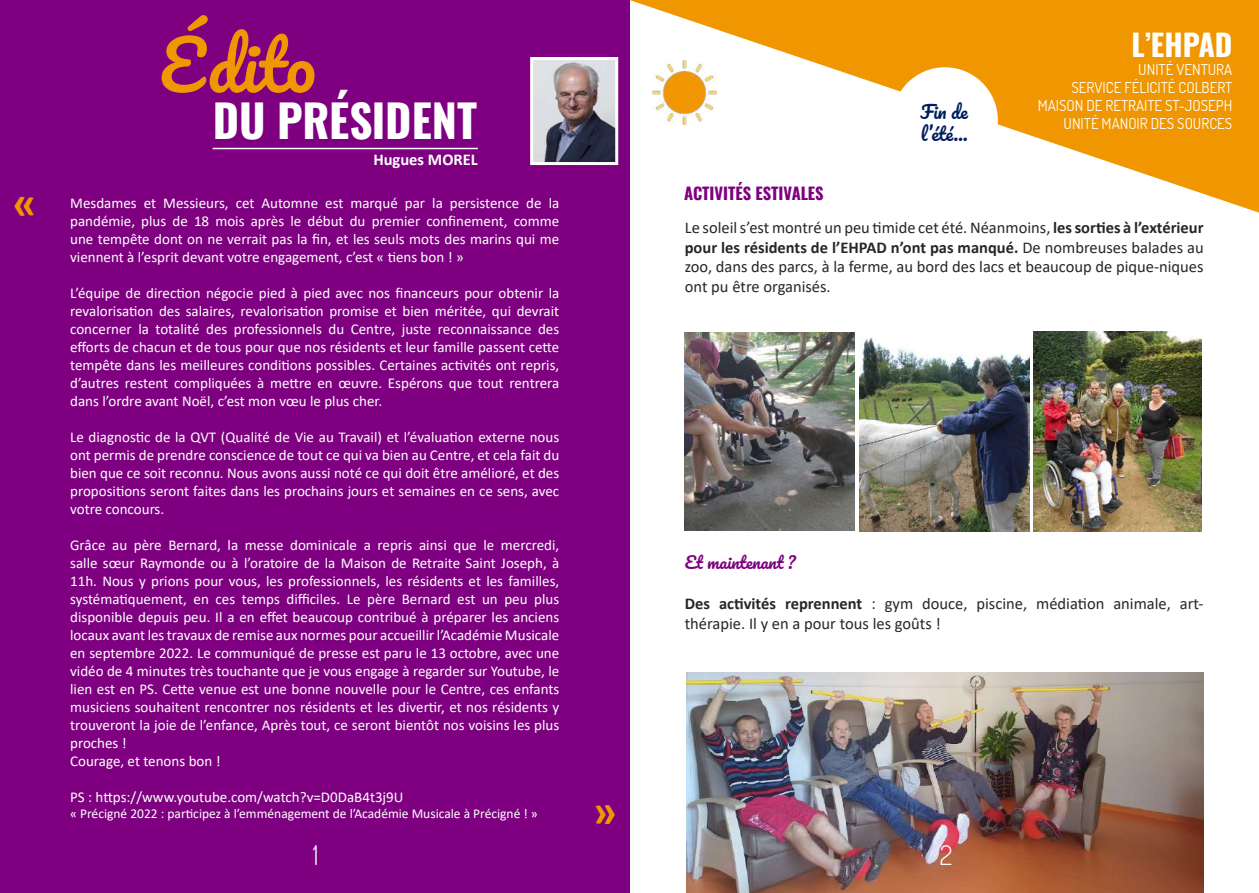
<style>
.page{position:relative;width:1259px;height:893px;background:#fff}
.page>*{position:absolute;margin:0;border:0;box-sizing:border-box;transform-origin:0 0}
.t1{font:67.5px "Pacifico";color:#ef9600}
.t2{font:45px "Oswald";color:#fff}
.t3{font:700 45px "Calibri";color:#ef9600}
.t4{font:30px "Oswald";letter-spacing:-.005em;color:#fff}
.t5{font:300 27px "Dosis";color:#fff}
.t6{font:18px/21.6px "Pacifico";color:#001e60}
.t7{font:16.5px/19.8px "Calibri";color:#272727;text-align:justify}
.t8{font:16.5px "Oswald";color:#7e0080}
.t9{font:16.5px "Pacifico";color:#7e0080}
.t10{font:700 16.5px "Calibri";color:#fff}
.t11{font:15px/18px "Calibri";color:#fff;text-align:justify}
.t12{font:15px/18px "Dosis";color:#fff;text-align:right}
.t13{font:13.5px "Calibri";color:#fff}
.s1{font-weight:700}
</style>
<div class="page">
<div style="left:0;top:0;width:629px;height:893px;background:#7e0080"></div>
<hr style="left:213px;top:148px;width:265px;height:1px;background:#fff">
<svg style="left:629px;top:0;width:630px;height:213px;fill:#ef9600"></svg>
<img style="left:684px;top:332px;width:170px;height:199px">
<img style="left:859px;top:337px;width:170px;height:194px">
<img style="left:1033px;top:332px;width:168px;height:199px">
<img style="left:686px;top:673px;width:517px;height:220px">
<div style="left:893px;top:68px;width:104px;height:104px;background:#fff;border-radius:50%"></div>
<div style="left:892px;top:67px;width:106px;height:106px;border:2px solid #fff;border-radius:50%"></div>
<img style="left:653px;top:61px;width:63px;height:63px">
<img style="left:534px;top:61px;width:80px;height:100px">
<div style="left:530px;top:57px;width:88px;height:108px;border:3px solid #fff"></div>
<h2 class="t3" style="left:13px;top:171px;width:26px">«</h2>
<h1 class="t1" style="left:159px;top:30px;width:159px">Édito</h1>
<h2 class="t2" style="left:213px;top:80px;width:266px">DU PRÉSIDENT</h2>
<p class="t10" style="left:373px;top:148px;width:106px">Hugues MOREL</p>
<p class="t11" style="left:70px;top:194px;width:490px">Mesdames et Messieurs, cet Automne est marqué par la persistence de la pandémie, plus de 18 mois après le début du premier confinement, comme une tempête dont on ne verrait pas la fin, et les seuls mots des marins qui me viennent à l’esprit devant votre engagement, c’est « tiens bon ! »</p>
<p class="t11" style="left:70px;top:284px;width:490px">L’équipe de direction négocie pied à pied avec nos financeurs pour obtenir la revalorisation des salaires, revalorisation promise et bien méritée, qui devrait concerner la totalité des professionnels du Centre, juste reconnaissance des efforts de chacun et de tous pour que nos résidents et leur famille passent cette tempête dans les meilleures conditions possibles. Certaines activités ont repris, d’autres restent compliquées à mettre en œuvre. Espérons que tout rentrera dans l’ordre avant Noël, c’est mon vœu le plus cher.</p>
<p class="t11" style="left:70px;top:428px;width:490px">Le diagnostic de la QVT (Qualité de Vie au Travail) et l’évaluation externe nous ont permis de prendre conscience de tout ce qui va bien au Centre, et cela fait du bien que ce soit reconnu. Nous avons aussi noté ce qui doit être amélioré, et des propositions seront faites dans les prochains jours et semaines en ce sens, avec votre concours.</p>
<p class="t11" style="left:70px;top:536px;width:490px;text-align:left">Grâce au père Bernard, la messe dominicale a repris ainsi que le mercredi, salle sœur Raymonde ou à l’oratoire de la Maison de Retraite Saint Joseph, à 11h. Nous y prions pour vous, les professionnels, les résidents et les familles, systématiquement, en ces temps difficiles. Le père Bernard est un peu plus disponible depuis peu. Il a en effet beaucoup contribué à préparer les anciens locaux avant les travaux de remise aux normes pour accueillir l’Académie Musicale en septembre 2022. Le communiqué de presse est paru le 13 octobre, avec une vidéo de 4 minutes très touchante que je vous engage à regarder sur Youtube, le lien est en PS. Cette venue est une bonne nouvelle pour le Centre, ces enfants musiciens souhaitent rencontrer nos résidents et les divertir, et nos résidents y trouveront la joie de l’enfance, Après tout, ce seront bientôt nos voisins les plus proches !<br>Courage, et tenons bon !</p>
<p class="t11" style="left:70px;top:788px;width:335px">PS : https://www.youtube.com/watch?v=D0DaB4t3j9U</p>
<p class="t13" style="left:70px;top:804px;width:469px">« Précigné 2022 : participez à l’emménagement de l’Académie Musicale à Précigné ! »</p>
<h3 class="t5" style="left:313px;top:837px;width:7px">1</h3>
<h2 class="t3" style="left:617px;top:849px;width:26px;rotate:-180deg">«</h2>
<p class="t6" style="left:920px;top:102px;width:49px">Fin de l’été...</p>
<h3 class="t4" style="left:1131px;top:18px;width:102px">L’EHPAD</h3>
<p class="t12" style="left:1037px;top:60px;width:196px">UNITÉ VENTURA<br>SERVICE FÉLICITÉ COLBERT<br>MAISON DE RETRAITE ST-JOSEPH<br>UNITÉ MANOIR DES SOURCES</p>
<p class="t8" style="left:684px;top:178px;width:141px">ACTIVITÉS ESTIVALES</p>
<p class="t7" style="left:685px;top:217px;width:520px">Le soleil s’est montré un peu timide cet été. Néanmoins, <span class="s1">les sorties à l’extérieur pour les résidents de l’EHPAD n’ont pas manqué.</span> De nombreuses balades au zoo, dans des parcs, à la ferme, au bord des lacs et beaucoup de pique-niques ont pu être organisés.</p>
<p class="t9" style="left:685px;top:554px;width:112px">Et maintenant ?</p>
<p class="t7" style="left:685px;top:593px;width:520px"><span class="s1">Des activités reprennent</span> : gym douce, piscine, médiation animale, art&shy;thérapie. Il y en a pour tous les goûts !</p>
<h3 class="t5" style="left:940px;top:836px;width:14px">2</h3>
</div>
